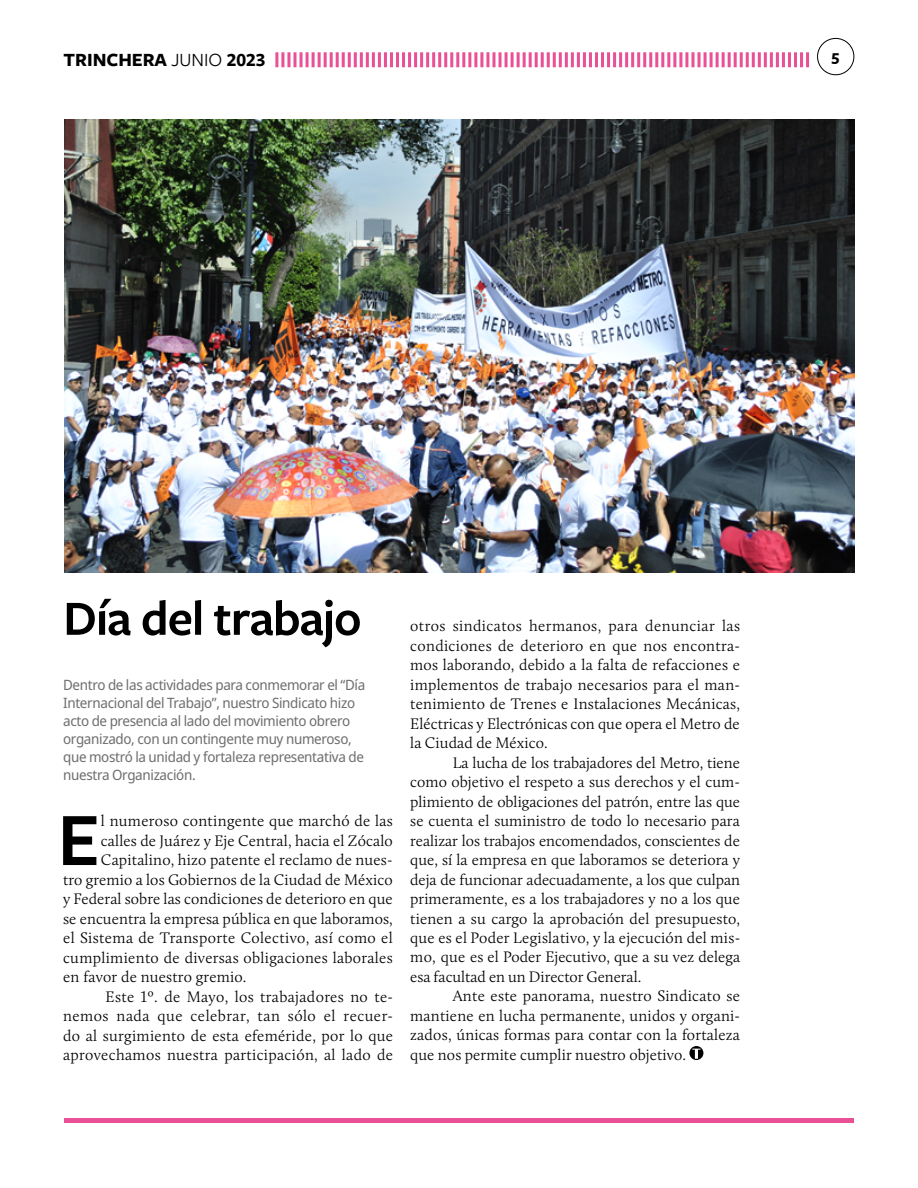
<style>
.page{position:relative;width:918px;height:1188px;background:#fff}
.page>*{position:absolute;margin:0;border:0;box-sizing:border-box;transform-origin:0 0}
.t1{font:600 78.15px "Freight Sans";color:#000}
.t2{font:600 51px "Freight Sans";letter-spacing:-.025em;color:#000}
.t3{font:700 19.35px "Freight Sans";color:#000}
.t4{font:700 16.2px "Freight Sans";color:#000}
.t5{font:300 15.75px/19.5px "Calluna";letter-spacing:.01em;color:#000;text-align:justify}
.t6{font:300 15.75px "Calluna";letter-spacing:.03em;color:#000}
.t7{font:14.25px/18px "Noto Sans Display";letter-spacing:-.025em;color:#706f6f}
.s1{font-weight:400}
</style>
<div class="page">
<hr style="left:64px;top:1119px;width:790px;height:4px;background:#ea5096">
<div style="left:817px;top:38px;width:37px;height:37px;border:1px solid #000;border-radius:50%"></div>
<svg style="left:275px;top:52px;width:534px;height:15px"></svg>
<svg style="left:689px;top:1046px;width:14px;height:14px"></svg>
<img style="left:64px;top:119px;width:790px;height:454px">
<p class="t3" style="left:63px;top:47px;width:204px">TRINCHERA <span class="s1">JUNIO</span> 2023</p>
<p class="t4" style="left:832px;top:45px;width:9px">5</p>
<h2 class="t2" style="left:63px;top:584px;width:300px">Día del trabajo</h2>
<p class="t7" style="left:63px;top:676px;width:304px">Dentro de las actividades para conmemorar el “Día Internacional del Trabajo”, nuestro Sindicato hizo acto de presencia al lado del movimiento obrero organizado, con un contingente muy numeroso, que mostró la unidad y fortaleza representativa de nuestra Organización.</p>
<h1 class="t1" style="left:57px;top:786px;width:44px">E</h1>
<p class="t5" style="left:101px;top:811px;width:294px">l numeroso contingente que marchó de las</p>
<p class="t5" style="left:101px;top:830px;width:294px">calles de Juárez y Eje Central, hacia el Zócalo</p>
<p class="t5" style="left:101px;top:850px;width:293px">Capitalino, hizo patente el reclamo de nues-</p>
<p class="t5" style="left:63px;top:869px;width:331px">tro gremio a los Gobiernos de la Ciudad de México</p>
<p class="t5" style="left:63px;top:889px;width:331px">y Federal sobre las condiciones de deterioro en que</p>
<p class="t5" style="left:63px;top:908px;width:331px">se encuentra la empresa pública en que laboramos,</p>
<p class="t5" style="left:63px;top:928px;width:331px">el Sistema de Transporte Colectivo, así como el</p>
<p class="t5" style="left:63px;top:947px;width:331px">cumplimiento de diversas obligaciones laborales</p>
<p class="t5" style="left:63px;top:967px;width:185px">en favor de nuestro gremio.</p>
<p class="t5" style="left:106px;top:986px;width:289px">Este 1º. de Mayo, los trabajadores no te-</p>
<p class="t6" style="left:63px;top:1006px;width:331px">nemos nada que celebrar, tan sólo el recuer-</p>
<p class="t5" style="left:63px;top:1025px;width:331px">do al surgimiento de esta efeméride, por lo que</p>
<p class="t5" style="left:63px;top:1045px;width:331px">aprovechamos nuestra participación, al lado de</p>
<p class="t5" style="left:410px;top:616px;width:331px">otros sindicatos hermanos, para denunciar las condiciones de deterioro en que nos encontra&shy;mos laborando, debido a la falta de refacciones e implementos de trabajo necesarios para el man&shy;tenimiento de Trenes e Instalaciones Mecánicas, Eléctricas y Electrónicas con que opera el Metro de la Ciudad de México.</p>
<p class="t5" style="left:410px;top:752px;width:331px;text-indent:43px">La lucha de los trabajadores del Metro, tiene como objetivo el respeto a sus derechos y el cum&shy;plimiento de obligaciones del patrón, entre las que se cuenta el suministro de todo lo necesario para realizar los trabajos encomendados, conscientes de que, sí la empresa en que laboramos se deteriora y deja de funcionar adecuadamente, a los que culpan primeramente, es a los trabajadores y no a los que tienen a su cargo la aprobación del presupuesto, que es el Poder Legislativo, y la ejecución del mis&shy;mo, que es el Poder Ejecutivo, que a su vez delega esa facultad en un Director General.</p>
<p class="t5" style="left:410px;top:986px;width:331px;text-indent:43px">Ante este panorama, nuestro Sindicato se mantiene en lucha permanente, unidos y organi&shy;zados, únicas formas para contar con la fortaleza que nos permite cumplir nuestro objetivo.</p>
</div>
